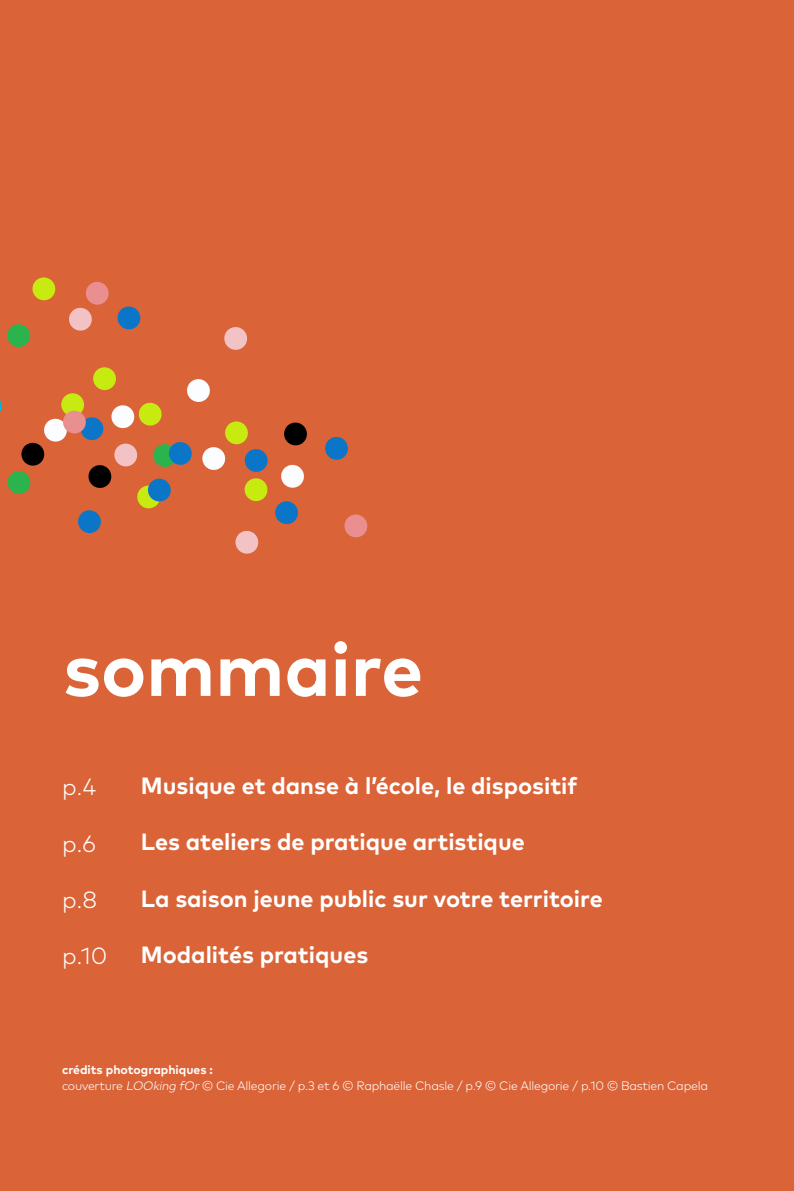
<style>
.page{position:relative;width:794px;height:1191px;background:#da6338}
.page>*{position:absolute;margin:0;border:0;box-sizing:border-box;transform-origin:0 0}
.t1{font:700 75.25px "Mark Pro";color:#fff}
.t2{font:700 23.45px "Mark Pro";color:#fff}
.t3{font:300 23.45px "Mark Pro";color:#fff}
.t4{font:300 12.25px "Mark Pro";letter-spacing:-.02em;color:#fff}
.t5{font:700 12.25px "Mark Pro";color:#fff}
.s1{font-style:italic}
</style>
<div class="page">
<svg style="left:7px;top:324px;width:24px;height:23px"></svg>
<svg style="left:117px;top:306px;width:24px;height:24px"></svg>
<svg style="left:32px;top:277px;width:24px;height:24px"></svg>
<svg style="left:325px;top:437px;width:23px;height:23px"></svg>
<svg style="left:344px;top:514px;width:24px;height:24px"></svg>
<svg style="left:69px;top:282px;width:40px;height:49px"></svg>
<svg style="left:224px;top:327px;width:23px;height:23px"></svg>
<svg style="left:0;top:367px;width:307px;height:187px"></svg>
<p class="t1" style="left:63px;top:612px;width:361px">sommaire</p>
<p class="t3" style="left:62px;top:769px;width:36px">p.4</p>
<p class="t3" style="left:62px;top:826px;width:35px">p.6</p>
<p class="t3" style="left:62px;top:882px;width:37px">p.8</p>
<p class="t3" style="left:62px;top:938px;width:47px">p.10</p>
<p class="t2" style="left:141px;top:768px;width:438px">Musique et danse à l’école, le dispositif</p>
<p class="t2" style="left:141px;top:824px;width:385px">Les ateliers de pratique artistique</p>
<p class="t2" style="left:141px;top:880px;width:463px">La saison jeune public sur votre territoire</p>
<p class="t2" style="left:141px;top:937px;width:229px">Modalités pratiques</p>
<p class="t5" style="left:62px;top:1060px;width:152px">crédits photographiques :</p>
<p class="t4" style="left:62px;top:1076px;width:647px">couverture <span class="s1">LOOking fOr</span>© Cie Allegorie / p.3 et 6 © Raphaëlle Chasle / p.9 © Cie Allegorie / p.10 © Bastien Capela</p>
</div>
